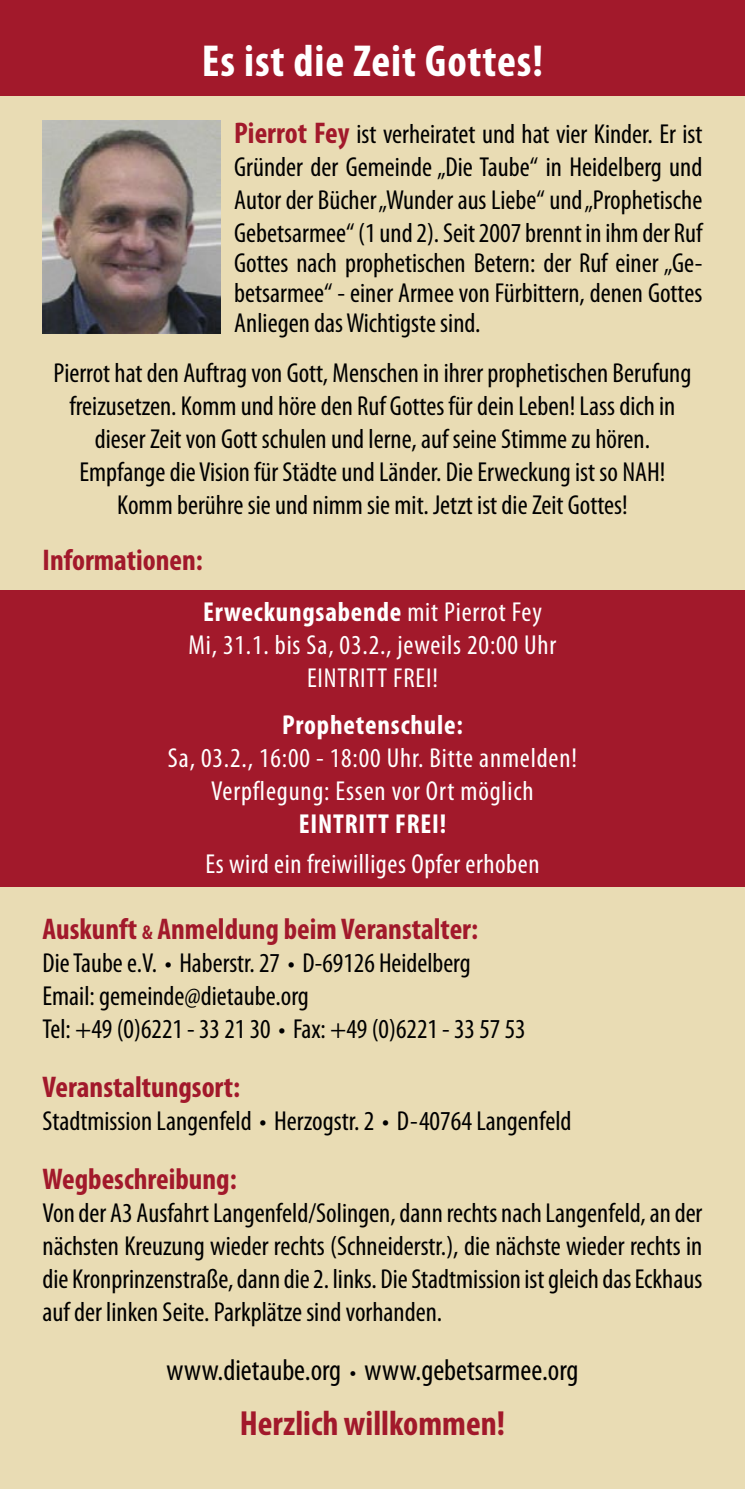
<style>
.page{position:relative;width:745px;height:1489px;background:#fff}
.page>*{position:absolute;margin:0;border:0;box-sizing:border-box;transform-origin:0 0}
.t1{font:700 condensed 45px "Myriad Pro";letter-spacing:.02em;color:#fff}
.t2{font:700 condensed 35px "Myriad Pro";color:#a2192b}
.t3{font:700 condensed 30px "Myriad Pro";color:#a2192b}
.t4{font:condensed 30px "Myriad Pro";color:#000}
.t5{font:condensed 27.5px/33px "Myriad Pro";color:#000;text-align:justify}
.t6{font:condensed 27.5px "Myriad Pro";letter-spacing:.03em;color:#fff}
.t7{font:700 condensed 27.5px "Myriad Pro";letter-spacing:.03em;color:#fff}
.s1{font-weight:700;font-size:30px;color:#a2192b}
.s2{font-weight:400}
.s3{font-size:20px}
.s4{font-size:25px}
</style>
<div class="page">
<div style="left:0;top:91px;width:744px;height:1397px;background:#e9dcb4"></div>
<div style="left:0;top:590px;width:744px;height:297px;background:#a2192b"></div>
<div style="left:0;top:0;width:744px;height:96px;background:#a2192b"></div>
<img style="left:43px;top:120px;width:177px;height:213px">
<p class="t1" style="left:202px;top:36px;width:342px">Es ist die Zeit Gottes!</p>
<p class="t5" style="left:234px;top:118px;width:469px"><span class="s1">Pierrot Fey</span> ist verheiratet und hat vier Kinder. Er ist Gründer der Gemeinde „Die Taube“ in Heidelberg und Autor der Bücher „Wunder aus Liebe“ und „Prophetische Gebetsarmee“ (1 und 2).Seit 2007 brennt in ihm der Ruf</p>
<p class="t5" style="left:234px;top:248px;width:469px;line-height:30px">Gottes nach prophetischen Betern: der Ruf einer „Ge&shy;betsarmee“ - einer Armee von Fürbittern, denen Gottes Anliegen das Wichtigste sind.</p>
<p class="t5" style="left:54px;top:357px;width:639px;text-align:center">Pierrot hat den Auftrag von Gott, Menschen in ihrer prophetischen Berufung freizusetzen. Komm und höre den Ruf Gottes für dein Leben! Lass dich in dieser Zeit von Gott schulen und lerne, auf seine Stimme zu hören.</p>
<p class="t5" style="left:79px;top:456px;width:587px">Empfange die Vision für Städte und Länder. Die Erweckung ist so NAH!</p>
<p class="t5" style="left:117px;top:489px;width:511px">Komm berühre sie und nimm sie mit. Jetzt ist die Zeit Gottes!</p>
<p class="t3" style="left:43px;top:543px;width:162px">Informationen:</p>
<p class="t7" style="left:203px;top:596px;width:340px">Erweckungsabende <span class="s2">mit Pierrot Fey</span></p>
<p class="t6" style="left:188px;top:629px;width:369px">Mi, 31.1. bis Sa, 03.2., jeweils 20:00 Uhr</p>
<p class="t6" style="left:307px;top:662px;width:132px">EINTRITT FREI!</p>
<p class="t7" style="left:282px;top:709px;width:182px">Prophetenschule:</p>
<p class="t6" style="left:168px;top:743px;width:410px">Sa, 03.2., 16:00 - 18:00 Uhr. Bitte anmelden!</p>
<p class="t6" style="left:211px;top:776px;width:324px">Verpflegung: Essen vor Ort möglich</p>
<p class="t7" style="left:298px;top:808px;width:149px">EINTRITT FREI!</p>
<p class="t6" style="left:205px;top:849px;width:335px">Es wird ein freiwilliges Opfer erhoben</p>
<p class="t3" style="left:43px;top:912px;width:437px">Auskunft <span class="s3">&amp;</span> Anmeldung beim Veranstalter:</p>
<p class="t5" style="left:43px;top:946px;width:429px">Die Taube e.V. • Haberstr. 27 • D-69126 Heidelberg</p>
<p class="t5" style="left:43px;top:979px;width:267px">Email: gemeinde@dietaube.org</p>
<p class="t5" style="left:43px;top:1012px;width:484px">Tel: +49 (0)6221 - 33 21 30 • Fax: +49 (0)6221 - 33 57 53</p>
<p class="t3" style="left:43px;top:1070px;width:199px">Veranstaltungsort:</p>
<p class="t5" style="left:43px;top:1104px;width:530px">Stadtmission Langenfeld • Herzogstr. 2 • D - 40764 Langenfeld</p>
<p class="t3" style="left:43px;top:1162px;width:195px">Wegbeschreibung:</p>
<p class="t5" style="left:43px;top:1196px;width:661px">Von der A3 Ausfahrt Langenfeld/Solingen, dann rechts nach Langenfeld, an der nächsten Kreuzung wieder rechts (Schneiderstr.), die nächste wieder rechts in die Kronprinzenstraße, dann die 2. links. Die Stadtmission ist gleich das Eckhaus auf der linken Seite. Parkplätze sind vorhanden.</p>
<p class="t4" style="left:166px;top:1353px;width:413px">www.dietaube.org <span class="s4">•</span> www.gebetsarmee.org</p>
<p class="t2" style="left:240px;top:1404px;width:266px">Herzlich willkommen!</p>
</div>
